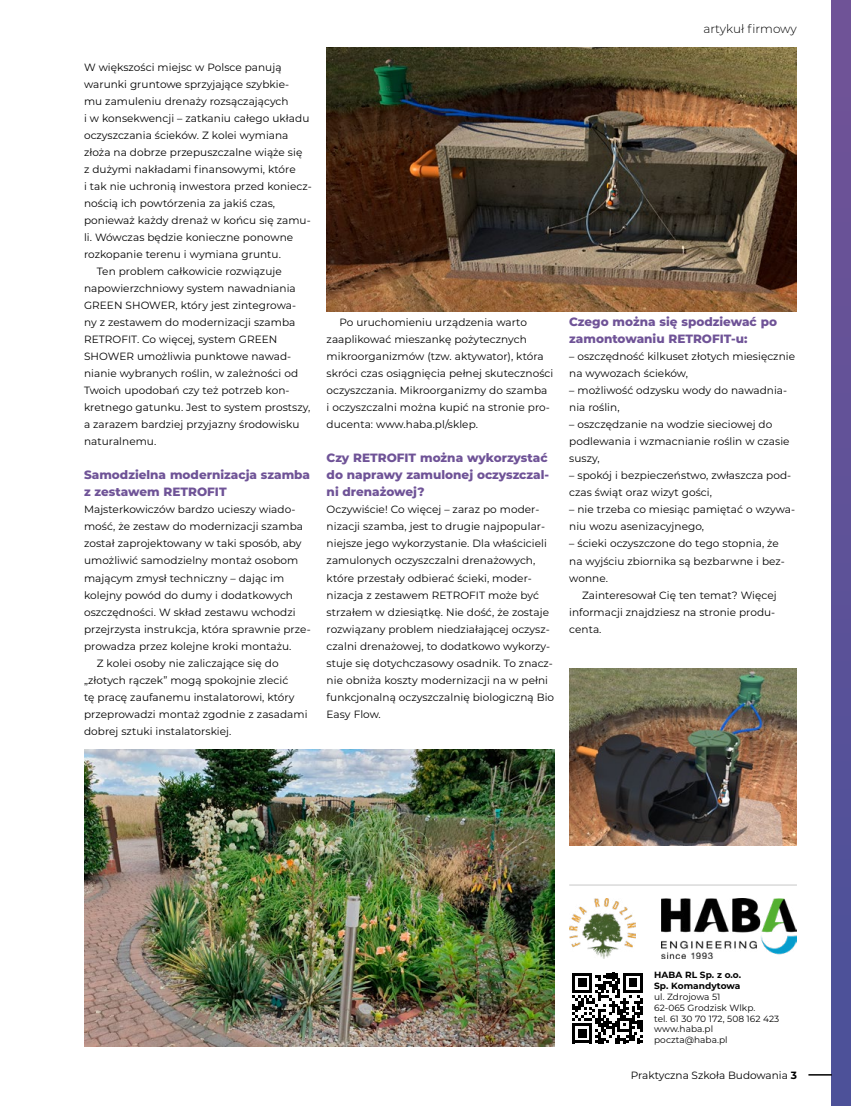
<style>
.page{position:relative;width:851px;height:1106px;background:#fff}
.page>*{position:absolute;margin:0;border:0;box-sizing:border-box;transform-origin:0 0}
.t1{font:800 12px/17px "Montserrat";color:#6f5397}
.t2{font:300 12px "Montserrat";color:#000}
.t3{font:10.5px/17px "Montserrat";letter-spacing:.005em;color:#000}
.t4{font:9px/10.8px "Montserrat";letter-spacing:.005em;color:#000}
.t5{font:700 9px/10.8px "Montserrat";letter-spacing:.005em;color:#000}
.s1{font-weight:700}
</style>
<div class="page">
<div style="left:831px;top:0;width:19px;height:1106px;background:linear-gradient(to bottom,#715397,#4a5199)"></div>
<svg style="left:808px;top:1074px;width:23px;height:1px"></svg>
<img style="left:661px;top:898px;width:135px;height:60px">
<img style="left:569px;top:898px;width:66px;height:60px">
<svg style="left:572px;top:972px;width:71px;height:71px"></svg>
<hr style="left:569px;top:884px;width:227px;height:1px;background:#dadada">
<img style="left:326px;top:47px;width:470px;height:265px">
<img style="left:84px;top:749px;width:470px;height:297px">
<img style="left:569px;top:668px;width:227px;height:177px">
<p class="t3" style="left:84px;top:58px;width:199px">W większości miejsc w Polsce panują</p>
<p class="t3" style="left:84px;top:75px;width:207px">warunki gruntowe sprzyjające szybkie-</p>
<p class="t3" style="left:84px;top:92px;width:206px">mu zamuleniu drenaży rozsączających</p>
<p class="t3" style="left:84px;top:109px;width:227px">i w konsekwencji – zatkaniu całego układu</p>
<p class="t3" style="left:84px;top:126px;width:206px">oczyszczania ścieków. Z kolei wymiana</p>
<p class="t3" style="left:84px;top:143px;width:220px">złoża na dobrze przepuszczalne wiąże się</p>
<p class="t3" style="left:84px;top:160px;width:213px">z dużymi nakładami finansowymi, które</p>
<p class="t3" style="left:84px;top:178px;width:229px">i tak nie uchronią inwestora przed koniecz-</p>
<p class="t3" style="left:84px;top:195px;width:192px">nością ich powtórzenia za jakiś czas,</p>
<p class="t3" style="left:84px;top:212px;width:228px">ponieważ każdy drenaż w końcu się zamu-</p>
<p class="t3" style="left:84px;top:229px;width:211px">li. Wówczas będzie konieczne ponowne</p>
<p class="t3" style="left:84px;top:246px;width:198px">rozkopanie terenu i wymiana gruntu.</p>
<p class="t3" style="left:97px;top:263px;width:186px">Ten problem całkowicie rozwiązuje</p>
<p class="t3" style="left:84px;top:280px;width:213px">napowierzchniowy system nawadniania</p>
<p class="t3" style="left:84px;top:297px;width:213px">GREEN SHOWER, który jest zintegrowa-</p>
<p class="t3" style="left:84px;top:314px;width:213px">ny z zestawem do modernizacji szamba</p>
<p class="t3" style="left:84px;top:331px;width:195px">RETROFIT. Co więcej, system GREEN</p>
<p class="t3" style="left:84px;top:348px;width:209px">SHOWER umożliwia punktowe nawad-</p>
<p class="t3" style="left:84px;top:365px;width:215px">nianie wybranych roślin, w zależności od</p>
<p class="t3" style="left:84px;top:382px;width:207px">Twoich upodobań czy też potrzeb kon-</p>
<p class="t3" style="left:84px;top:399px;width:228px">kretnego gatunku. Jest to system prostszy,</p>
<p class="t3" style="left:84px;top:416px;width:217px">a zarazem bardziej przyjazny środowisku</p>
<p class="t3" style="left:84px;top:433px;width:74px">naturalnemu.</p>
<p class="t1" style="left:84px;top:466px;width:227px">Samodzielna modernizacja szamba z zestawem RETROFIT</p>
<p class="t3" style="left:84px;top:501px;width:213px">Majsterkowiczów bardzo ucieszy wiado-</p>
<p class="t3" style="left:84px;top:518px;width:220px">mość, że zestaw do modernizacji szamba</p>
<p class="t3" style="left:84px;top:535px;width:219px">został zaprojektowany w taki sposób, aby</p>
<p class="t3" style="left:84px;top:552px;width:216px">umożliwić samodzielny montaż osobom</p>
<p class="t3" style="left:84px;top:569px;width:202px">mającym zmysł techniczny – dając im</p>
<p class="t3" style="left:84px;top:586px;width:210px">kolejny powód do dumy i dodatkowych</p>
<p class="t3" style="left:84px;top:603px;width:213px">oszczędności. W skład zestawu wchodzi</p>
<p class="t3" style="left:84px;top:620px;width:228px">przejrzysta instrukcja, która sprawnie prze-</p>
<p class="t3" style="left:84px;top:637px;width:209px">prowadza przez kolejne kroki montażu.</p>
<p class="t3" style="left:97px;top:654px;width:183px">Z kolei osoby nie zaliczające się do</p>
<p class="t3" style="left:84px;top:671px;width:206px">„złotych rączek” mogą spokojnie zlecić</p>
<p class="t3" style="left:84px;top:688px;width:212px">tę pracę zaufanemu instalatorowi, który</p>
<p class="t3" style="left:84px;top:705px;width:225px">przeprowadzi montaż zgodnie z zasadami</p>
<p class="t3" style="left:84px;top:722px;width:149px">dobrej sztuki instalatorskiej.</p>
<p class="t2" style="left:703px;top:20px;width:95px">artykuł firmowy</p>
<p class="t3" style="left:326px;top:314px;width:228px;text-indent:13px">Po uruchomieniu urządzenia warto zaaplikować mieszankę pożytecznych mikroorganizmów (tzw. aktywator), która skróci czas osiągnięcia pełnej skuteczności oczyszczania. Mikroorganizmy do szamba<br>i oczyszczalni można kupić na stronie pro&shy;ducenta: www.haba.pl/sklep.</p>
<p class="t1" style="left:326px;top:449px;width:224px;text-align:justify">Czy RETROFIT można wykorzystać do naprawy zamulonej oczyszczal&shy;ni drenażowej?</p>
<p class="t3" style="left:326px;top:501px;width:229px">Oczywiście! Co więcej – zaraz po moder&shy;nizacji szamba, jest to drugie najpopular&shy;niejsze jego wykorzystanie. Dla właścicieli zamulonych oczyszczalni drenażowych, które przestały odbierać ścieki, moder&shy;nizacja z zestawem RETROFIT może być strzałem w dziesiątkę. Nie dość, że zostaje rozwiązany problem niedziałającej oczysz&shy;czalni drenażowej, to dodatkowo wykorzy&shy;stuje się dotychczasowy osadnik. To znacz&shy;nie obniża koszty modernizacji na w pełni funkcjonalną oczyszczalnię biologiczną Bio Easy Flow.</p>
<p class="t1" style="left:569px;top:313px;width:209px">Czego można się spodziewać po zamontowaniu RETROFIT-u:</p>
<p class="t3" style="left:569px;top:348px;width:227px">– oszczędność kilkuset złotych miesięcznie na wywozach ścieków,</p>
<p class="t3" style="left:569px;top:382px;width:219px">– możliwość odzysku wody do nawadnia&shy;nia roślin,</p>
<p class="t3" style="left:569px;top:416px;width:222px">– oszczędzanie na wodzie sieciowej do podlewania i wzmacnianie roślin w czasie suszy,</p>
<p class="t3" style="left:569px;top:467px;width:223px">– spokój i bezpieczeństwo, zwłaszcza pod&shy;czas świąt oraz wizyt gości,</p>
<p class="t3" style="left:569px;top:501px;width:227px">– nie trzeba co miesiąc pamiętać o wzywa&shy;niu wozu asenizacyjnego,</p>
<p class="t3" style="left:569px;top:535px;width:217px">– ścieki oczyszczone do tego stopnia, że na wyjściu zbiornika są bezbarwne i bez&shy;wonne.</p>
<p class="t3" style="left:569px;top:586px;width:209px;text-indent:13px">Zainteresował Cię ten temat? Więcej informacji znajdziesz na stronie produ&shy;centa.</p>
<p class="t5" style="left:654px;top:969px;width:88px">HABA RL Sp. z o.o.<br>Sp. Komandytowa</p>
<p class="t4" style="left:654px;top:991px;width:127px">ul. Zdrojowa 51<br>62-065 Grodzisk Wlkp.<br>tel. 61 30 70 172, 508 162 423 www.haba.pl poczta@haba.pl</p>
<p class="t3" style="left:630px;top:1066px;width:168px">Praktyczna Szkoła Budowania <span class="s1">3</span></p>
</div>
